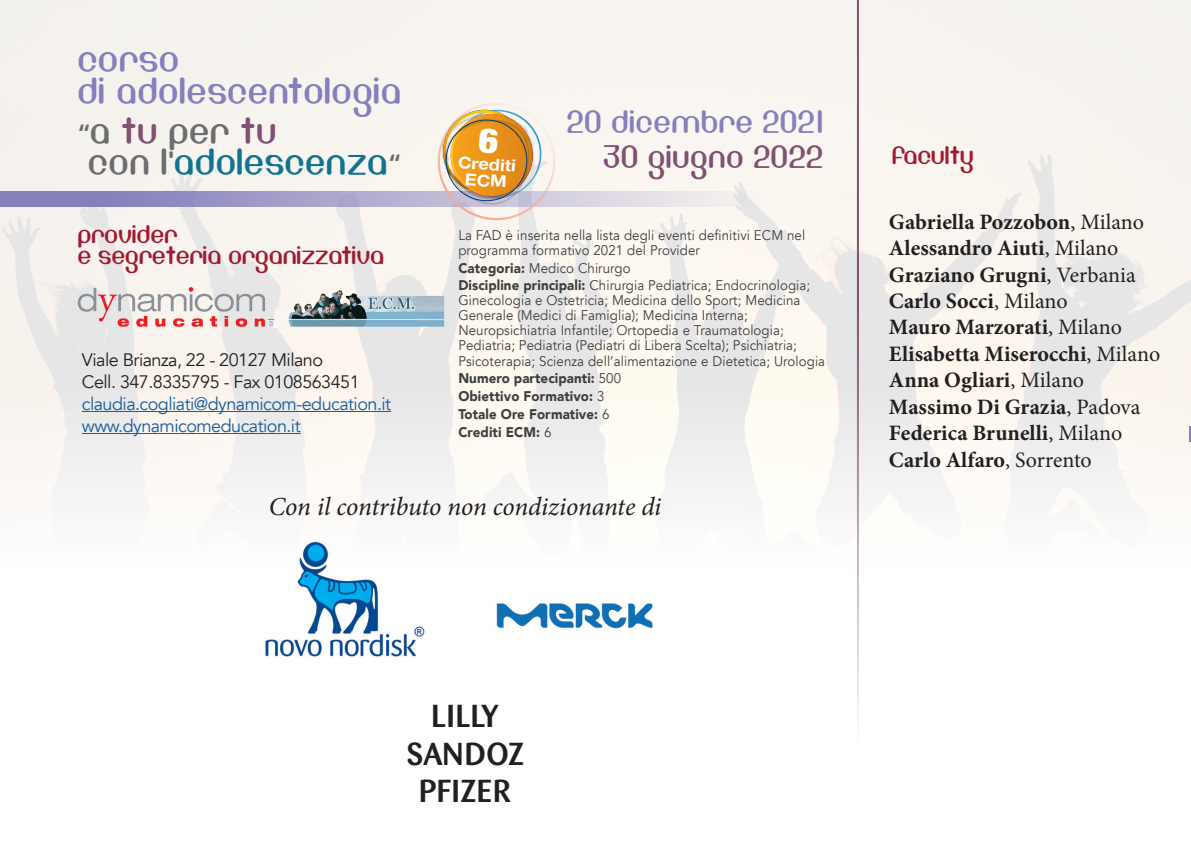
<style>
.page{position:relative;width:1191px;height:851px;background:#fff}
.page>*{position:absolute;margin:0;border:0;box-sizing:border-box;transform-origin:0 0}
.t1{font:500 31.4px/37.8px "Barmeno";letter-spacing:.02em;color:#231f20;text-align:center}
.t2{font:26.4px/31.6px "DF667 Chlorine";color:#0f7491}
.t3{font:26.4px/31.6px "DF667 Chlorine";color:#857fbc}
.t4{font:italic 26px "Minion Pro";letter-spacing:-.01em;color:#231f20}
.t5{font:22.8px "DF667 Chlorine";color:#857fbc}
.t6{font:22.8px "DF667 Chlorine";color:#805174}
.t7{font:700 22px/26.4px "Minion Pro";color:#231f20}
.t8{font:18px/22px "Avenir";letter-spacing:-.03em;color:#175d9e}
.t9{font:18px/22px "Avenir";letter-spacing:-.03em;color:#231f20}
.t10{font:18px/21.6px "DF667 Chlorine";letter-spacing:-.02em;color:#9f1a2f}
.t11{font:700 16.4px "Helvetica Neue LT Std";color:#fff;scale:1.12 1}
.t12{font:14px/15px "Avenir";letter-spacing:.005em;color:#3e3e3f;scale:.95 1}
.t13{font:900 14px/17.8px "Avenir";letter-spacing:.005em;color:#3e3e3f;scale:.95 1}
.s1{font-family:"Alwyn New Rounded";font-weight:700;color:#6c6d70}
.s2{color:#6c6d70}
.s3{color:#805174}
.s4{font-weight:900}
.s5{font-weight:400}
</style>
<div class="page">
<hr style="left:82px;top:411px;width:309px;height:1px;background:#175d9e">
<hr style="left:82px;top:433px;width:219px;height:1px;background:#175d9e">
<svg style="left:78px;top:287px;width:195px;height:40px"></svg>
<img style="left:288px;top:290px;width:156px;height:36px">
<svg style="left:0;top:191px;width:857px;height:15px"></svg>
<img style="left:262px;top:539px;width:164px;height:119px">
<img style="left:493px;top:544px;width:177px;height:85px">
<hr style="left:857px;top:0;width:2px;height:769px;background:#805174">
<svg style="left:436px;top:98px;width:123px;height:126px"></svg>
<h2 class="t3" style="left:78px;top:48px;width:326px">CORSO<br>DI ADOLESCENTOLOGIA</h2>
<h2 class="t2" style="left:88px;top:119px;width:314px;text-indent:-11px"><span class="s1">“</span><span class="s2">A</span> <span class="s3">TU</span> <span class="s2">PER</span> <span class="s3">TU<br></span><span class="s2">CON L</span><sup>'</sup>ADOLESCENZA<span class="s1">“</span></h2>
<h3 class="t5" style="left:567px;top:107px;width:258px">20 DICEMBRE 2021</h3>
<p class="t11" style="left:459px;top:152px;width:53px;rotate:4deg">Crediti</p>
<h3 class="t6" style="left:603px;top:142px;width:222px">30 GIUGNO 2022</h3>
<p class="t10" style="left:78px;top:226px;width:308px">PROVIDER<br>E SEGRETERIA ORGANIZZATIVA</p>
<p class="t9" style="left:82px;top:349px;width:279px">Viale Brianza, 22 - 20127 Milano<br>Cell. 347.8335795 - Fax 0108563451</p>
<p class="t8" style="left:82px;top:393px;width:311px">claudia.cogliati@dynamicom-education.it www.dynamicomeducation.it</p>
<p class="t12" style="left:458px;top:228px;width:367px">La FAD è inserita nella lista degli eventi definitivi ECM nel programma formativo 2021 del Provider</p>
<p class="t12" style="left:458px;top:259px;width:372px;line-height:17.8px"><span class="s4">Categoria:</span> Medico Chirurgo<br><span class="s4">Discipline principali:</span> Chirurgia Pediatrica; Endocrinologia;</p>
<p class="t12" style="left:458px;top:293px;width:388px">Ginecologia e Ostetricia; Medicina dello Sport; Medicina Generale (Medici di Famiglia); Medicina Interna; Neuropsichiatria Infantile; Ortopedia e Traumatologia; Pediatria; Pediatria (Pediatri di Libera Scelta); Psichiatria; Psicoterapia; Scienza dell’alimentazione e Dietetica; Urologia</p>
<p class="t13" style="left:458px;top:369px;width:173px">Numero partecipanti: <span class="s5">500<br></span>Obiettivo Formativo: <span class="s5">3<br></span>Totale Ore Formative: <span class="s5">6<br></span>Crediti ECM: <span class="s5">6</span></p>
<h3 class="t4" style="left:269px;top:488px;width:394px">Con il contributo non condizionante di</h3>
<p class="t10" style="left:892px;top:147px;width:84px">FACULTY</p>
<p class="t7" style="left:889px;top:208px;width:273px">Gabriella Pozzobon<span class="s5">, Milano<br></span>Alessandro Aiuti<span class="s5">, Milano<br></span>Graziano Grugni<span class="s5">, Verbania<br></span>Carlo Socci<span class="s5">, Milano<br></span>Mauro Marzorati<span class="s5">, Milano<br></span>Elisabetta Miserocchi<span class="s5">, Milano<br></span>Anna Ogliari<span class="s5">, Milano<br></span>Massimo Di Grazia<span class="s5">, Padova<br></span>Federica Brunelli<span class="s5">, Milano<br></span>Carlo Alfaro<span class="s5">, Sorrento</span></p>
<h1 class="t1" style="left:406px;top:697px;width:119px">LILLY<br>SANDOZ<br>PFIZER</h1>
</div>
